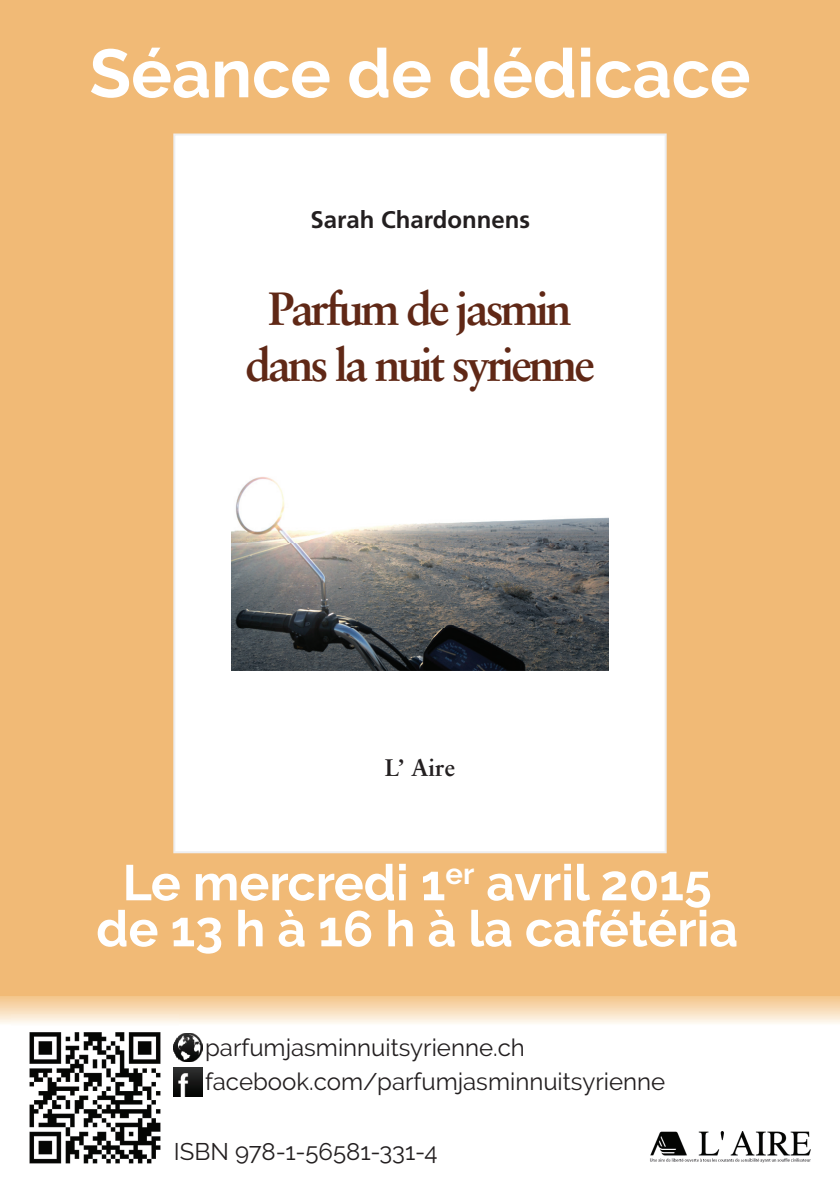
<style>
.page{position:relative;width:840px;height:1191px;background:#fff}
.page>*{position:absolute;margin:0;border:0;box-sizing:border-box;transform-origin:0 0}
.t1{font:700 68px "Raleway";color:#fff}
.t2{font:700 50px/46px "Raleway";color:#fff;text-align:center}
.t3{font:700 46.6px/56px "Sabon";letter-spacing:-.07em;color:#602816;text-align:center}
.t4{font:24px/34.4px "Raleway";color:#231f20}
.t5{font:700 24px "Frutiger LT Std";color:#231f20}
.t6{font:700 24px "Sabon";color:#231f20}
</style>
<div class="page">
<div style="left:0;top:0;width:839px;height:995px;background:#f1ba76"></div>
<svg style="left:0;top:995px;width:839px;height:29px;background:#f7dbb7"></svg>
<img style="left:12px;top:1014px;width:166px;height:150px">
<img style="left:650px;top:1131px;width:161px;height:31px">
<img style="left:174px;top:1067px;width:28px;height:29px">
<img style="left:174px;top:1033px;width:28px;height:28px">
<svg style="left:173px;top:133px;width:493px;height:720px;background:#e6e6e6"></svg>
<h1 class="t1" style="left:89px;top:34px;width:662px">Séance de dédicace</h1>
<p class="t5" style="left:310px;top:206px;width:221px">Sarah Chardonnens</p>
<h3 class="t3" style="left:245px;top:280px;width:351px">Parfum de jasmin dans la nuit syrienne</h3>
<p class="t6" style="left:384px;top:753px;width:72px">L’ Aire</p>
<h2 class="t2" style="left:96px;top:860px;width:643px">Le mercredi 1<sup>er</sup> avril 2015 de 13 h à 16 h à la cafétéria</h2>
<p class="t4" style="left:205px;top:1030px;width:461px">parfumjasminnuitsyrienne.ch facebook.com/parfumjasminnuitsyrienne</p>
<p class="t4" style="left:174px;top:1134px;width:265px">ISBN 978-1-56581-331-4</p>
</div>
